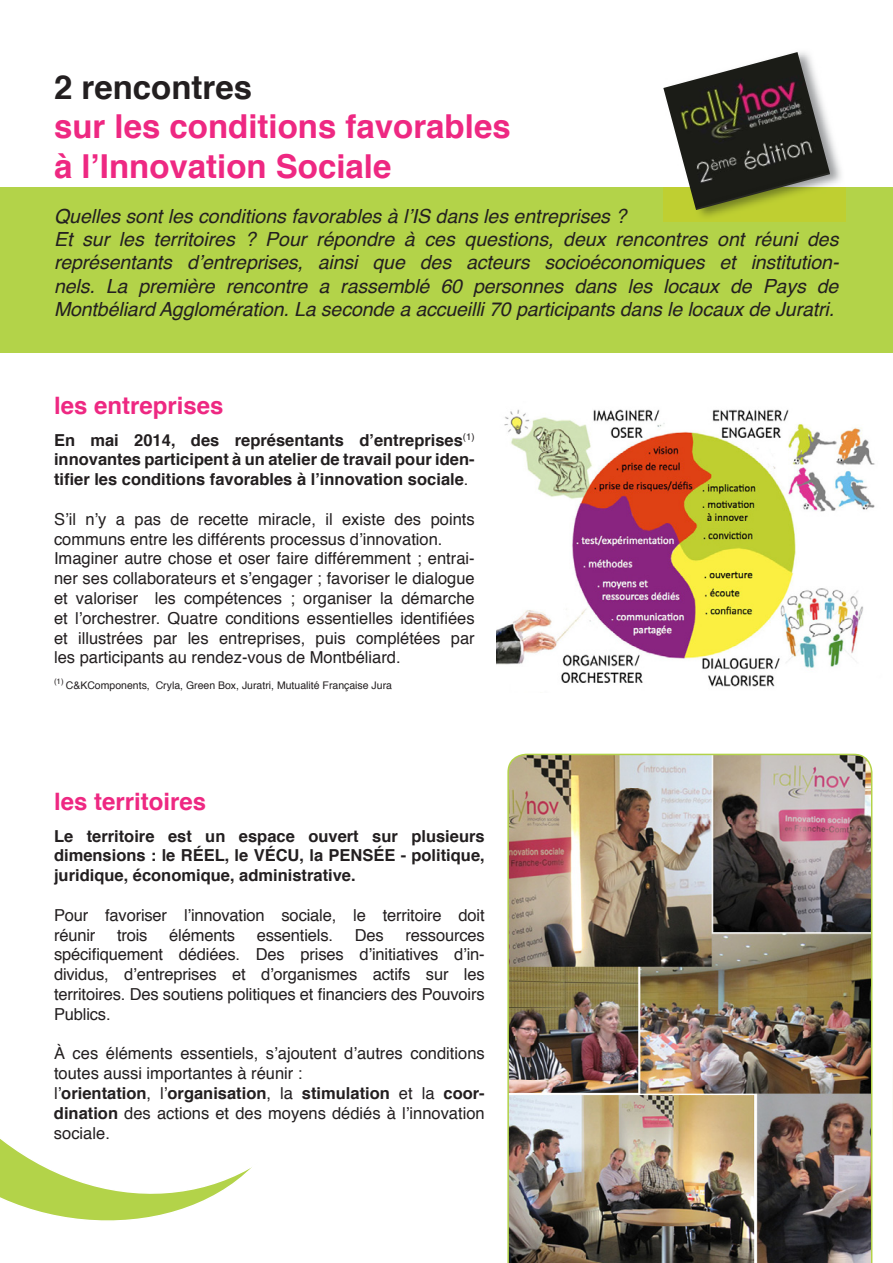
<style>
.page{position:relative;width:893px;height:1263px;background:#fff}
.page>*{position:absolute;margin:0;border:0;box-sizing:border-box;transform-origin:0 0}
.t1{font:700 33px/39.6px "Helvetica";color:#ee2882}
.t2{font:700 33px "Helvetica";color:#231f20}
.t3{font:700 24px "Helvetica";color:#ee2882}
.t4{font:italic 19.5px/23.4px "Helvetica";letter-spacing:-.005em;color:#231f20}
.t5{font:16.5px/19.8px "Helvetica";color:#231f20}
.t6{font:700 16.5px/19.8px "Helvetica";color:#231f20;text-align:justify}
.t7{font:10.5px "Helvetica";color:#231f20}
.s1{font-weight:400}
.s2{font-weight:700}
</style>
<div class="page">
<svg style="left:0;top:1139px;width:252px;height:82px"></svg>
<div style="left:0;top:187px;width:893px;height:166px;background:#b3d349"></div>
<svg style="left:892px;top:1096px;width:1px;height:20px"></svg>
<img style="left:496px;top:409px;width:379px;height:278px">
<img style="left:664px;top:131px;width:181px;height:90px">
<img style="left:663px;top:52px;width:167px;height:158px">
<img style="left:507px;top:753px;width:366px;height:510px">
<h1 class="t2" style="left:54px;top:61px;width:200px">2 rencontres</h1>
<h1 class="t1" style="left:54px;top:107px;width:458px">sur les conditions favorables à l’Innovation Sociale</h1>
<p class="t4" style="left:54px;top:205px;width:786px">Quelles sont les conditions favorables à l’IS dans les entreprises ?<br>Et sur les territoires ? Pour répondre à ces questions, deux rencontres ont réuni des représentants d’entreprises, ainsi que des acteurs socioéconomiques et institution&shy;nels. La première rencontre a rassemblé 60 personnes dans les locaux de Pays de Montbéliard Agglomération. La seconde a accueilli 70 participants dans le locaux de Juratri.</p>
<h2 class="t3" style="left:54px;top:386px;width:171px">les entreprises</h2>
<p class="t6" style="left:54px;top:430px;width:422px">En mai 2014, des représentants d’entreprises<sup>(1) </sup>innovantes participent à un atelier de travail pour iden&shy;tifier les conditions favorables à l’innovation sociale<span class="s1">.</span></p>
<p class="t5" style="left:54px;top:510px;width:422px">S’il n’y a pas de recette miracle, il existe des points communs entre les différents processus d’innovation.<br>Imaginer autre chose et oser faire différemment ; entrai&shy;ner ses collaborateurs et s’engager ; favoriser le dialogue et valoriser les compétences ; organiser la démarche et l’orchestrer. Quatre conditions essentielles identifiées et illustrées par les entreprises, puis complétées par les participants au rendez-vous de Montbéliard.</p>
<p class="t7" style="left:54px;top:677px;width:339px"><sup>(1)</sup> C&amp;KComponents, Cryla, Green Box, Juratri, Mutualité Française Jura</p>
<h2 class="t3" style="left:54px;top:782px;width:154px">les territoires</h2>
<p class="t6" style="left:54px;top:826px;width:432px">Le territoire est un espace ouvert sur plusieurs dimensions : le RÉEL, le VÉCU, la PENSÉE - politique, juridique, économique, administrative.</p>
<p class="t5" style="left:54px;top:905px;width:432px">Pour favoriser l’innovation sociale, le territoire doit réunir</p>
<p class="t5" style="left:117px;top:925px;width:32px">trois</p>
<p class="t5" style="left:169px;top:925px;width:67px">éléments</p>
<p class="t5" style="left:257px;top:925px;width:78px">essentiels.</p>
<p class="t5" style="left:355px;top:925px;width:31px">Des</p>
<p class="t5" style="left:54px;top:925px;width:432px;text-align:justify;text-indent:351px">ressources spécifiquement dédiées. Des prises d’initiatives d’in&shy;dividus, d’entreprises et d’organismes actifs sur les territoires. Des soutiens politiques et financiers des Pouvoirs Publics.</p>
<p class="t5" style="left:54px;top:1044px;width:432px">À ces éléments essentiels, s’ajoutent d’autres conditions toutes aussi importantes à réunir :<br>l’<span class="s2">orientation</span>, l’<span class="s2">organisation</span>, la <span class="s2">stimulation</span> et la <span class="s2">coor&shy;dination</span> des actions et des moyens dédiés à l’innovation sociale.</p>
</div>
